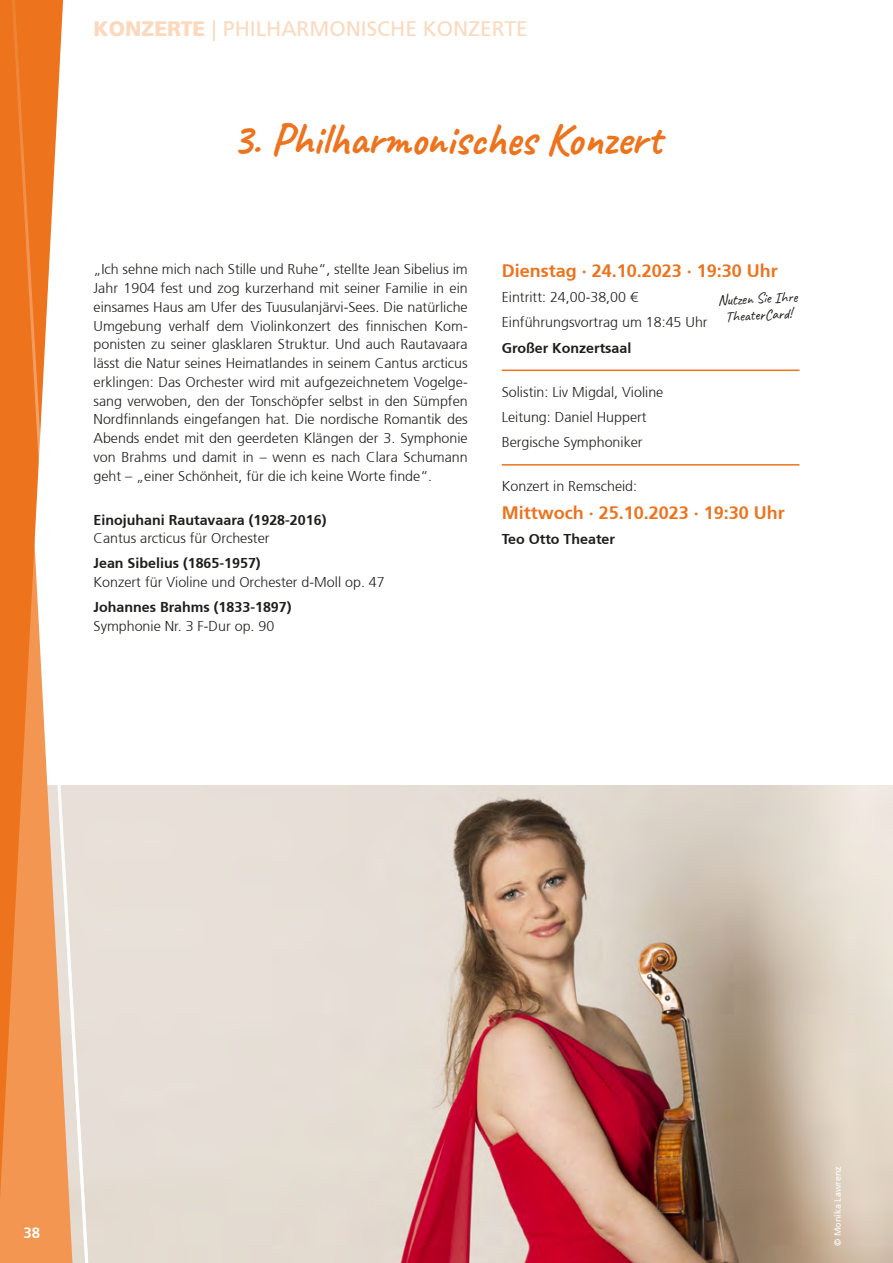
<style>
.page{position:relative;width:893px;height:1263px;background:#fff}
.page>*{position:absolute;margin:0;border:0;box-sizing:border-box;transform-origin:0 0}
.t1{font:700 45px "Caveat";letter-spacing:-.01em;color:#ed731d}
.t2{font:21px "Frutiger";color:#fcd9bd}
.t3{font:700 18px "Frutiger";color:#ed731d}
.t4{font:15px/16.5px "Caveat";color:#1d1d1b;text-align:center}
.t5{font:700 15px "Frutiger";color:#fff}
.t6{font:300 14.25px/18.8px "Frutiger";color:#1d1d1b}
.t7{font:700 14.25px "Frutiger";color:#1d1d1b}
.t8{font:9px "Frutiger";color:#fff}
.s1{font-family:"Frutiger LT Std";font-weight:900}
</style>
<div class="page">
<img style="left:95px;top:786px;width:798px;height:477px">
<hr style="left:502px;top:370px;width:297px;height:1px;background:#ed731d">
<hr style="left:502px;top:464px;width:297px;height:2px;background:#ed731d">
<svg style="left:0;top:0;width:9px;height:1263px;background:#ed7723"></svg>
<svg style="left:9px;top:0;width:86px;height:1263px"></svg>
<h2 class="t2" style="left:94px;top:17px;width:436px"><span class="s1">KONZERTE</span> | PHILHARMONISCHE KONZERTE</h2>
<h1 class="t1" style="left:232px;top:110px;width:431px">3. Philharmonisches Konzert</h1>
<p class="t6" style="left:94px;top:260px;width:376px;text-align:justify">„Ich sehne mich nach Stille und Ruhe“, stellte Jean Sibelius im Jahr 1904 fest und zog kurzerhand mit seiner Familie in ein einsames Haus am Ufer des Tuusulanjärvi-Sees. Die natürliche Umgebung verhalf dem Violinkonzert des finnischen Kom&shy;ponisten zu seiner glasklaren Struktur. Und auch Rautavaara lässt die Natur seines Heimatlandes in seinem Cantus arcticus erklingen: Das Orchester wird mit aufgezeichnetem Vogelge&shy;sang verwoben, den der Tonschöpfer selbst in den Sümpfen Nordfinnlands eingefangen hat. Die nordische Romantik des Abends endet mit den geerdeten Klängen der 3. Symphonie von Brahms und damit in – wenn es nach Clara Schumann geht – „einer Schönheit, für die ich keine Worte finde“.</p>
<p class="t7" style="left:94px;top:511px;width:234px">Einojuhani Rautavaara (1928-2016)</p>
<p class="t6" style="left:94px;top:529px;width:178px">Cantus arcticus für Orchester</p>
<p class="t7" style="left:94px;top:555px;width:169px">Jean Sibelius (1865-1957)</p>
<p class="t6" style="left:94px;top:573px;width:293px">Konzert für Violine und Orchester d-Moll op. 47</p>
<p class="t7" style="left:94px;top:599px;width:199px">Johannes Brahms (1833-1897)</p>
<p class="t6" style="left:94px;top:617px;width:182px">Symphonie Nr. 3 F-Dur op. 90</p>
<p class="t3" style="left:502px;top:260px;width:278px">Dienstag · 24.10.2023 · 19:30 Uhr</p>
<p class="t6" style="left:502px;top:285px;width:207px;line-height:25px">Eintritt: 24,00-38,00 €<br>Einführungsvortrag um 18:45 Uhr</p>
<p class="t7" style="left:502px;top:339px;width:131px">Großer Konzertsaal</p>
<p class="t6" style="left:502px;top:380px;width:163px;line-height:25px">Solistin: Liv Migdal, Violine<br>Leitung: Daniel Huppert<br>Bergische Symphoniker</p>
<p class="t6" style="left:502px;top:477px;width:137px">Konzert in Remscheid:</p>
<p class="t3" style="left:502px;top:502px;width:285px">Mittwoch · 25.10.2023 · 19:30 Uhr</p>
<p class="t7" style="left:502px;top:530px;width:115px">Teo Otto Theater</p>
<p class="t4" style="left:718px;top:292px;width:81px;rotate:-3deg">Nutzen Sie Ihre<br>TheaterCard!</p>
<p class="t5" style="left:23px;top:1223px;width:18px">38</p>
<p class="t8" style="left:832px;top:1246px;width:81px;rotate:-90deg">© Monika Lawrenz</p>
</div>
